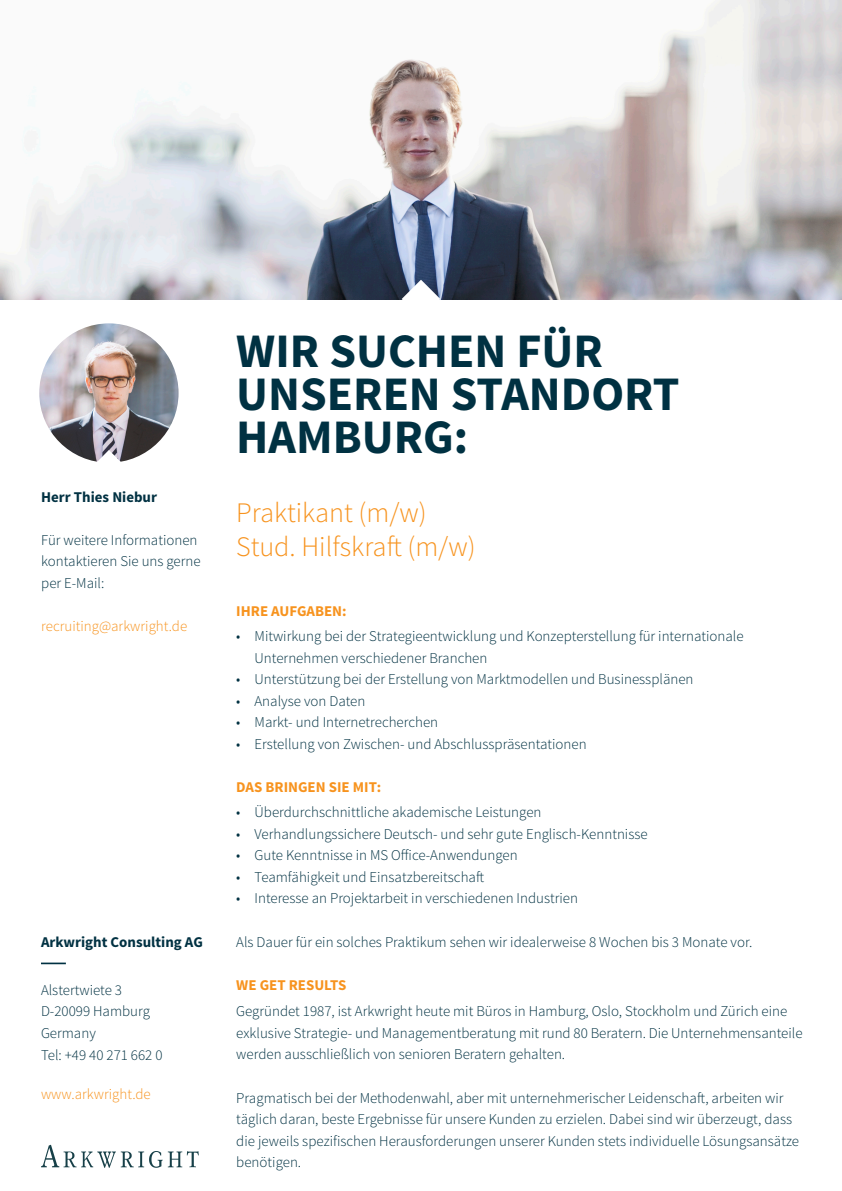
<style>
.page{position:relative;width:842px;height:1191px;background:#fff}
.page>*{position:absolute;margin:0;border:0;box-sizing:border-box;transform-origin:0 0}
.t1{font:700 48.1px/43.2px "Source Sans Pro";color:#003142}
.t2{font:300 28.2px/33.2px "Source Sans Pro";color:#f7931e}
.t3{font:300 14.9px/21.6px "Source Sans Pro";color:#003142}
.t4{font:700 14.9px "Source Sans Pro";color:#f7931e}
.t5{font:300 14.9px "Source Sans Pro";color:#f7931e}
.t6{font:700 14.9px "Source Sans Pro";color:#003142}
</style>
<div class="page">
<hr style="left:41px;top:962px;width:25px;height:2px;background:#003142">
<img style="left:0;top:0;width:842px;height:299px">
<svg style="left:402px;top:280px;width:38px;height:20px"></svg>
<svg style="left:41px;top:1144px;width:158px;height:23px"></svg>
<img style="left:39px;top:323px;width:140px;height:140px;border-radius:70px">
<svg style="left:96px;top:450px;width:26px;height:13px"></svg>
<p class="t6" style="left:41px;top:487px;width:120px">Herr Thies Niebur,</p>
<p class="t3" style="left:41px;top:529px;width:161px">Für weitere Informationen kontaktieren Sie uns gerne per E-Mail:</p>
<p class="t5" style="left:41px;top:617px;width:147px">recruiting@arkwright.de</p>
<p class="t6" style="left:41px;top:932px;width:163px">Arkwright Consulting AG</p>
<p class="t3" style="left:41px;top:979px;width:123px">Alstertwiete 3<br>D-20099 Hamburg<br>Germany<br>Tel: +49 40 271 662 0</p>
<p class="t5" style="left:41px;top:1085px;width:111px">www.arkwright.de</p>
<h1 class="t1" style="left:236px;top:331px;width:445px">WIR SUCHEN FÜR<br>UNSEREN STANDORT<br>HAMBURG:</h1>
<h2 class="t2" style="left:236px;top:496px;width:241px">Praktikant (m/w)<br>Stud. Hilfskraft (m/w)</h2>
<p class="t4" style="left:236px;top:602px;width:112px">IHRE AUFGABEN:</p>
<p class="t3" style="left:255px;top:625px;width:491px;text-indent:-18px">• Mitwirkung bei der Strategieentwicklung und Konzepterstellung für internationale<br>Unternehmen verschiedener Branchen</p>
<p class="t3" style="left:236px;top:668px;width:459px">• Unterstützung bei der Erstellung von Marktmodellen und Businessplänen</p>
<p class="t3" style="left:236px;top:690px;width:131px">• Analyse von Daten</p>
<p class="t3" style="left:236px;top:712px;width:203px">• Markt- und Internetrecherchen</p>
<p class="t3" style="left:236px;top:733px;width:352px">• Erstellung von Zwischen- und Abschlusspräsentationen</p>
<p class="t4" style="left:236px;top:777px;width:147px">DAS BRINGEN SIE MIT:</p>
<p class="t3" style="left:236px;top:801px;width:307px">• Überdurchschnittliche akademische Leistungen</p>
<p class="t3" style="left:236px;top:823px;width:413px">• Verhandlungssichere Deutsch- und sehr gute Englisch-Kenntnisse</p>
<p class="t3" style="left:236px;top:844px;width:283px">• Gute Kenntnisse in MS Office-Anwendungen</p>
<p class="t3" style="left:236px;top:866px;width:249px">• Teamfähigkeit und Einsatzbereitschaft</p>
<p class="t3" style="left:236px;top:887px;width:343px">• Interesse an Projektarbeit in verschiedenen Industrien</p>
<p class="t3" style="left:236px;top:931px;width:518px">Als Dauer für ein solches Praktikum sehen wir idealerweise 8 Wochen bis 3 Monate vor.</p>
<p class="t4" style="left:236px;top:975px;width:112px">WE GET RESULTS</p>
<p class="t3" style="left:236px;top:1000px;width:568px">Gegründet 1987, ist Arkwright heute mit Büros in Hamburg, Oslo, Stockholm und Zürich eine exklusive Strategie- und Managementberatung mit rund 80 Beratern. Die Unternehmensanteile werden ausschließlich von senioren Beratern gehalten.</p>
<p class="t3" style="left:236px;top:1086px;width:564px">Pragmatisch bei der Methodenwahl, aber mit unternehmerischer Leidenschaft, arbeiten wir täglich daran, beste Ergebnisse für unsere Kunden zu erzielen. Dabei sind wir überzeugt, dass die jeweils spezifischen Herausforderungen unserer Kunden stets individuelle Lösungsansätze benötigen.</p>
</div>
